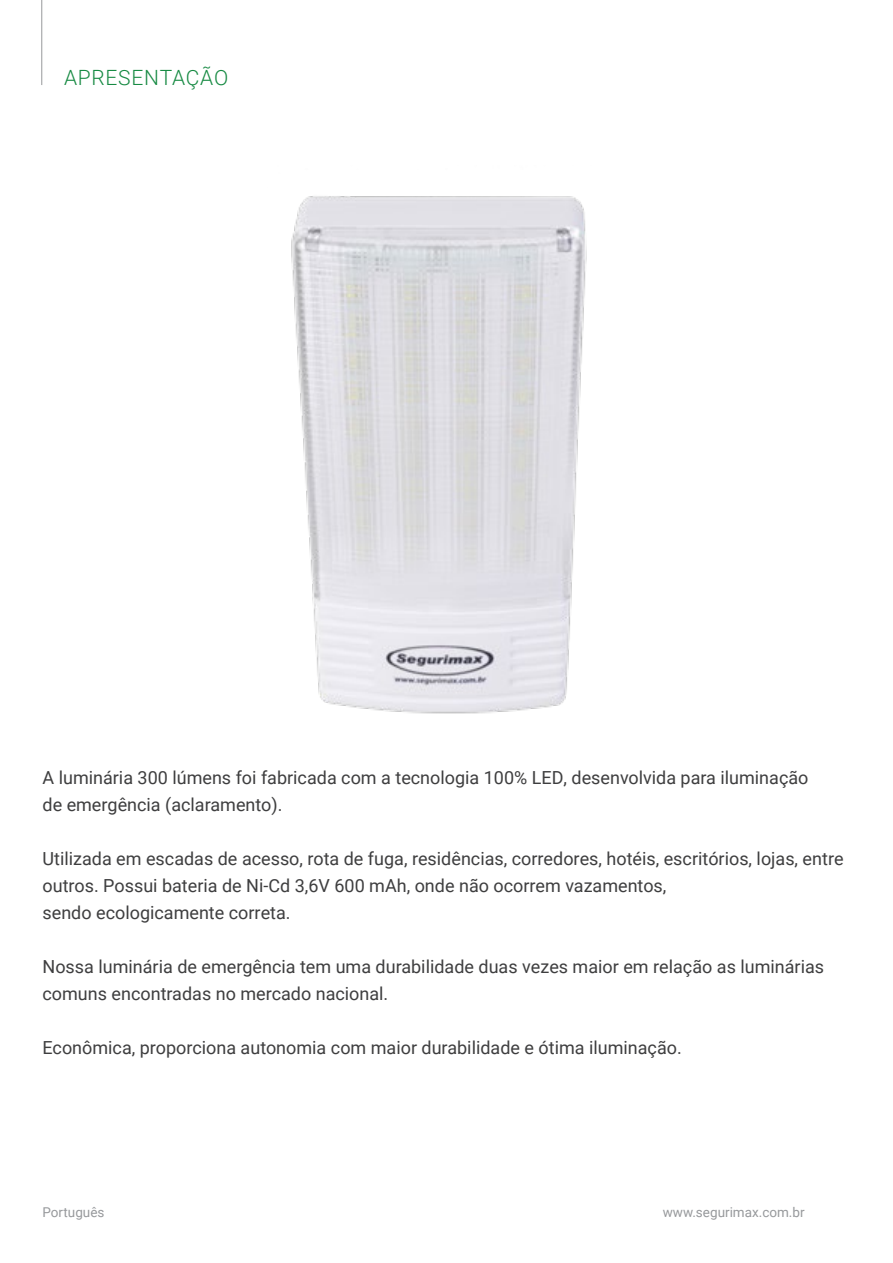
<style>
.page{position:relative;width:893px;height:1263px;background:#fff}
.page>*{position:absolute;margin:0;border:0;box-sizing:border-box;transform-origin:0 0}
.Título_página_intern{font:300 21px "Roboto";letter-spacing:.035em;color:#178a43}
.t1{font:18px/27px "Roboto";color:#3e3e3f}
.t2{font:13.5px "Roboto";color:#97999c}
</style>
<div class="page">
<img style="left:291px;top:196px;width:296px;height:518px">
<hr style="left:42px;top:0;width:1px;height:85px;background:#97999c">
<p class="Título_página_intern" style="left:64px;top:63px;width:166px">APRESENTAÇÃO</p>
<p class="t1" style="left:43px;top:764px;width:767px">A luminária 300 lúmens foi fabricada com a tecnologia 100% LED, desenvolvida para iluminação</p>
<p class="t1" style="left:43px;top:791px;width:241px">de emergência (aclaramento).</p>
<p class="t1" style="left:43px;top:845px;width:803px">Utilizada em escadas de acesso, rota de fuga, residências, corredores, hotéis, escritórios, lojas, entre outros. Possui bateria de Ni-Cd 3,6V 600 mAh, onde não ocorrem vazamentos,</p>
<p class="t1" style="left:43px;top:899px;width:250px">sendo ecologicamente correta.</p>
<p class="t1" style="left:43px;top:953px;width:783px">Nossa luminária de emergência tem uma durabilidade duas vezes maior em relação as luminárias comuns encontradas no mercado nacional.</p>
<p class="t1" style="left:43px;top:1034px;width:641px">Econômica, proporciona autonomia com maior durabilidade e ótima iluminação.</p>
<p class="t2" style="left:43px;top:1203px;width:64px">Português</p>
<p class="t2" style="left:663px;top:1203px;width:143px">www.segurimax.com.br</p>
</div>
